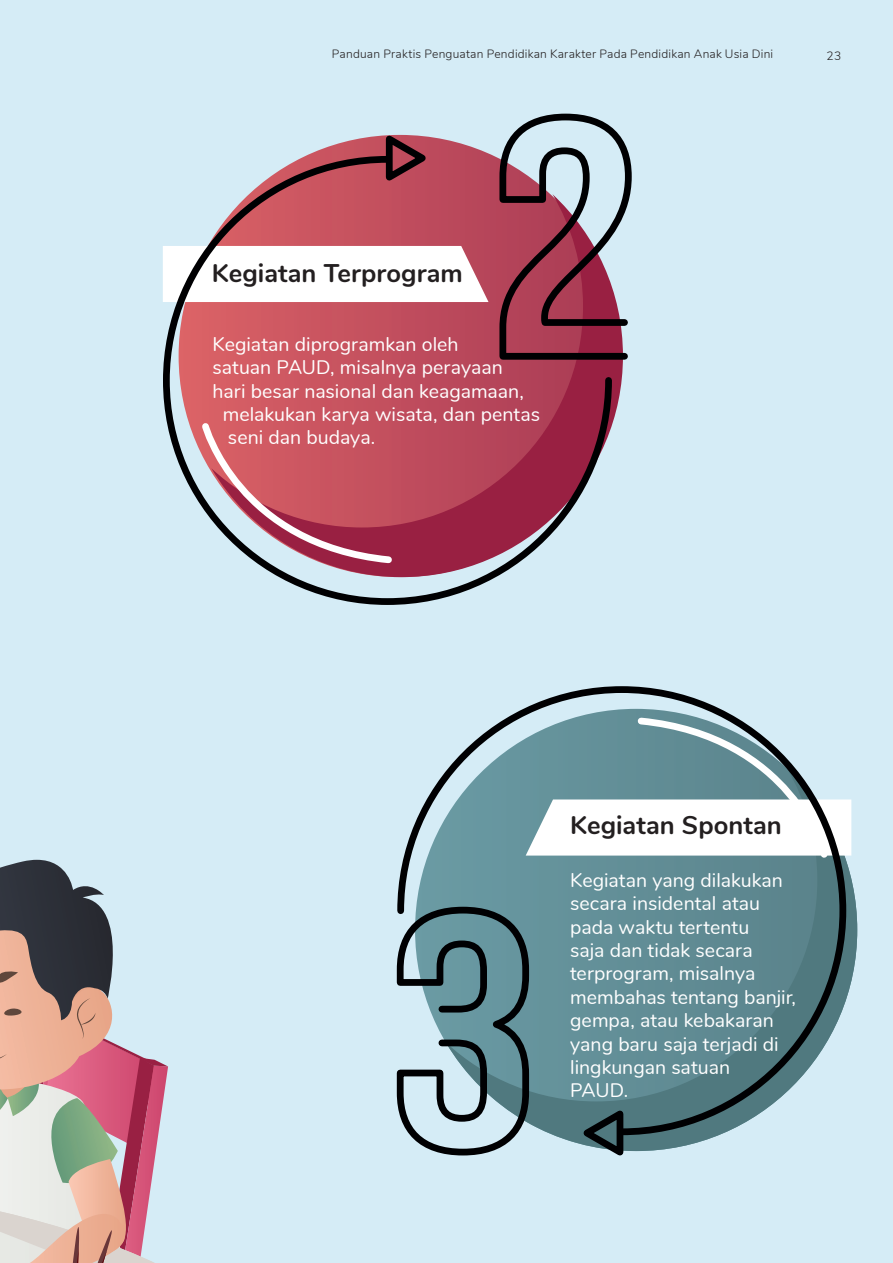
<style>
.page{position:relative;width:893px;height:1263px;background:#d5ecf6}
.page>*{position:absolute;margin:0;border:0;box-sizing:border-box;transform-origin:0 0}
.t1{font:700 25.5px "Nunito";letter-spacing:.005em;color:#231f20}
.t2{font:19.5px/23.4px "Nunito";color:#fff}
.t3{font:300 12px "Nunito";letter-spacing:.015em;color:#231f20}
</style>
<div class="page">
<svg style="left:0;top:860px;width:168px;height:403px"></svg>
<svg style="left:163px;top:153px;width:452px;height:452px"></svg>
<svg style="left:380px;top:134px;width:56px;height:52px;background:#8b3c49"></svg>
<svg style="left:496px;top:113px;width:136px;height:250px"></svg>
<svg style="left:199px;top:420px;width:197px;height:147px"></svg>
<svg style="left:561px;top:800px;width:296px;height:351px"></svg>
<svg style="left:397px;top:686px;width:453px;height:452px"></svg>
<svg style="left:573px;top:1105px;width:56px;height:51px;background:#4d686d"></svg>
<svg style="left:396px;top:903px;width:136px;height:253px"></svg>
<svg style="left:526px;top:714px;width:325px;height:147px;background:#acc3c8"></svg>
<p class="t3" style="left:332px;top:45px;width:443px">Panduan Praktis Penguatan Pendidikan Karakter Pada Pendidikan Anak Usia Dini</p>
<p class="t3" style="left:827px;top:47px;width:16px">23</p>
<h1 class="t1" style="left:212px;top:254px;width:252px">Kegiatan Terprogram</h1>
<p class="t2" style="left:213px;top:331px;width:248px">Kegiatan diprogramkan oleh</p>
<p class="t2" style="left:213px;top:355px;width:292px">satuan PAUD, misalnya perayaan</p>
<p class="t2" style="left:213px;top:378px;width:313px">hari besar nasional dan keagamaan,</p>
<p class="t2" style="left:223px;top:401px;width:319px">melakukan karya wisata, dan pentas</p>
<p class="t2" style="left:228px;top:425px;width:149px">seni dan budaya.</p>
<h1 class="t1" style="left:570px;top:806px;width:213px">Kegiatan Spontan</h1>
<p class="t2" style="left:570px;top:867px;width:227px">Kegiatan yang dilakukan secara insidental atau pada waktu tertentu<br>saja dan tidak secara terprogram, misalnya membahas tentang banjir, gempa, atau kebakaran yang baru saja terjadi di lingkungan satuan<br>PAUD.</p>
</div>
